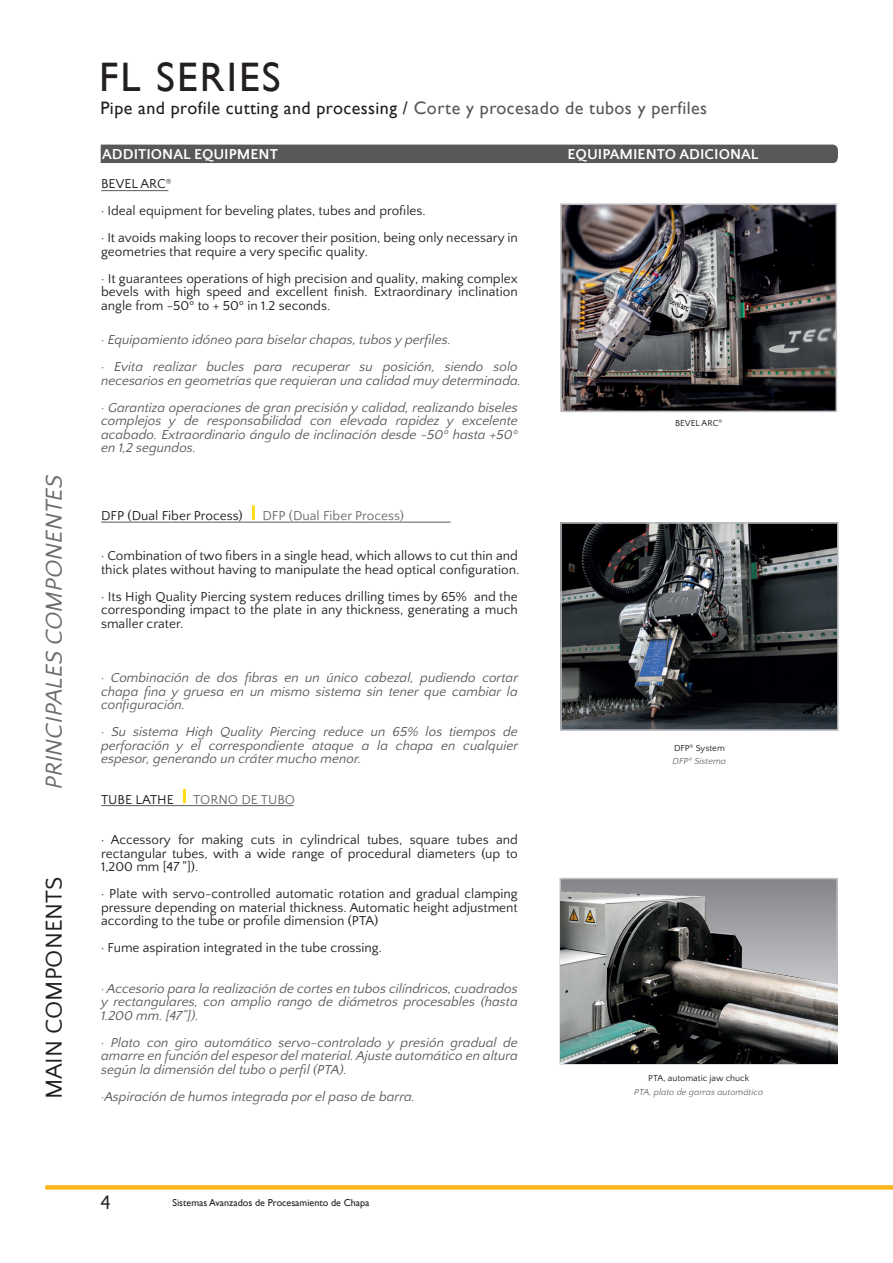
<style>
.page{position:relative;width:893px;height:1263px;background:#fff}
.page>*{position:absolute;margin:0;border:0;box-sizing:border-box;transform-origin:0 0}
.t1{font:41.25px "Gill Sans";letter-spacing:.05em;color:#231f20}
.t2{font:italic 24.15px "Quattrocento Sans";color:#6c6d70}
.t3{font:24.15px "Quattrocento Sans";color:#231f20}
.t4{font:20.4px "Quattrocento Sans";color:#231f20}
.t5{font:18px "Gill Sans";letter-spacing:.025em;color:#231f20}
.t6{font:700 15px "Quattrocento Sans";color:#fff}
.t7{font:italic 13.5px/13.5px "Quattrocento Sans";color:#57585a;text-align:justify}
.t8{font:13.5px/13.5px "Quattrocento Sans";color:#231f20}
.t9{font:13.5px "Quattrocento Sans";color:#6c6d70}
.t10{font:10.05px "Gill Sans";color:#231f20}
.t11{font:italic 9.15px/13.5px "Quattrocento Sans";color:#6c6d70}
.t12{font:9.15px "Quattrocento Sans";color:#231f20}
.s1{color:#57585a}
.s2{font-style:normal;color:#231f20}
</style>
<div class="page">
<img style="left:563px;top:525px;width:273px;height:203px">
<img style="left:563px;top:206px;width:271px;height:203px">
<svg style="left:45px;top:1185px;width:848px;height:5px;background:#fcbd32"></svg>
<div style="left:101px;top:144px;width:737px;height:19px;background:#57585a"></div>
<div style="left:560px;top:522px;width:279px;height:209px;border:2px solid #bcbdc0"></div>
<div style="left:560px;top:203px;width:277px;height:209px;border:2px solid #bcbdc0"></div>
<hr style="left:101px;top:190px;width:67px;height:1px;background:#6c6d70">
<hr style="left:101px;top:522px;width:349px;height:1px;background:#6c6d70">
<hr style="left:101px;top:805px;width:192px;height:1px;background:#6c6d70">
<hr style="left:252px;top:505px;width:3px;height:15px;background:#ffdd17">
<hr style="left:183px;top:789px;width:3px;height:14px;background:#ffdd17">
<img style="left:560px;top:879px;width:277px;height:185px">
<h2 class="t2" style="left:41px;top:789px;width:316px;rotate:-90deg">PRINCIPALES COMPONENTES</h2>
<h2 class="t3" style="left:41px;top:1099px;width:224px;rotate:-90deg">MAIN COMPONENTS</h2>
<h1 class="t1" style="left:99px;top:53px;width:183px">FL SERIES</h1>
<h3 class="t5" style="left:100px;top:98px;width:608px">Pipe and profile cutting and processing / <span class="s1">Corte y procesado de tubos y perfiles</span></h3>
<p class="t6" style="left:102px;top:147px;width:177px">ADDITIONAL EQUIPMENT</p>
<p class="t6" style="left:568px;top:147px;width:192px">EQUIPAMIENTO ADICIONAL</p>
<p class="t8" style="left:101px;top:171px;width:418px;line-height:27px">BEVEL ARC<sup>®<br></sup>· Ideal equipment for beveling plates, tubes and profiles.<br>· It avoids making loops to recover their position, being only necessary in</p>
<p class="t8" style="left:101px;top:238px;width:418px;line-height:27px">geometries that require a very specific quality.<br>· It guarantees operations of high precision and quality, making complex</p>
<p class="t8" style="left:101px;top:286px;width:418px">bevels with high speed and excellent finish. Extraordinary inclination angle from -50º to + 50º in 1.2 seconds.</p>
<p class="t7" style="left:101px;top:327px;width:418px;line-height:27px">· Equipamiento idóneo para biselar chapas, tubos y perfiles.<br>· Evita realizar bucles para recuperar su posición, siendo solo</p>
<p class="t7" style="left:101px;top:367px;width:421px;line-height:27px">necesarios en geometrías que requieran una calidad muy determinada. · Garantiza operaciones de gran precisión y calidad, realizando biseles</p>
<p class="t7" style="left:101px;top:415px;width:418px">complejos y de responsabilidad con elevada rapidez y excelente acabado. Extraordinario ángulo de inclinación desde -50º hasta +50º en 1,2 segundos.</p>
<p class="t8" style="left:101px;top:509px;width:143px">DFP (Dual Fiber Process)</p>
<p class="t9" style="left:262px;top:508px;width:143px">DFP (Dual Fiber Process)</p>
<p class="t8" style="left:101px;top:550px;width:420px">· Combination of two fibers in a single head, which allows to cut thin and thick plates without having to manipulate the head optical configuration.</p>
<p class="t8" style="left:101px;top:590px;width:418px;text-align:justify">· Its High Quality Piercing system reduces drilling times by 65% and the corresponding impact to the plate in any thickness, generating a much smaller crater.</p>
<p class="t7" style="left:101px;top:671px;width:419px">· Combinación de dos fibras en un único cabezal, pudiendo cortar chapa fina y gruesa en un mismo sistema sin tener que cambiar la configuración.</p>
<p class="t7" style="left:101px;top:725px;width:419px">· Su sistema High Quality Piercing reduce un 65% los tiempos de perforación y el correspondiente ataque a la chapa en cualquier espesor, generando un cráter mucho menor.</p>
<p class="t8" style="left:101px;top:793px;width:74px">TUBE LATHE</p>
<p class="t9" style="left:193px;top:792px;width:103px">TORNO DE TUBO</p>
<p class="t8" style="left:101px;top:833px;width:418px;text-align:justify">· Accessory for making cuts in cylindrical tubes, square tubes and rectangular tubes, with a wide range of procedural diameters (up to 1,200 mm [47 "]).</p>
<p class="t8" style="left:101px;top:887px;width:418px;text-align:justify">· Plate with servo-controlled automatic rotation and gradual clamping pressure depending on material thickness. Automatic height adjustment according to the tube or profile dimension (PTA)</p>
<p class="t8" style="left:101px;top:941px;width:282px">· Fume aspiration integrated in the tube crossing.</p>
<p class="t7" style="left:101px;top:982px;width:418px">· Accesorio para la realización de cortes en tubos cilíndricos, cuadrados y rectangulares, con amplio rango de diámetros procesables (hasta 1.200 mm. [47”]).</p>
<p class="t7" style="left:101px;top:1036px;width:418px">· Plato con giro automático servo-controlado y presión gradual de amarre en función del espesor del material. Ajuste automático en altura según la dimensión del tubo o perfil (PTA).</p>
<p class="t7" style="left:101px;top:1090px;width:315px">·Aspiración de humos integrada por el paso de barra.</p>
<h3 class="t4" style="left:100px;top:1192px;width:12px">4</h3>
<p class="t10" style="left:173px;top:1197px;width:198px">Sistemas Avanzados de Procesamiento de Chapa</p>
<p class="t12" style="left:675px;top:418px;width:49px">BEVEL ARC<sup>®</sup></p>
<p class="t11" style="left:673px;top:741px;width:55px"><span class="s2">DFP</span><sup>®</sup> <span class="s2">System<br></span>DFP<sup>®</sup> Sistema</p>
<p class="t12" style="left:648px;top:1073px;width:102px">PTA, automatic jaw chuck</p>
<p class="t11" style="left:634px;top:1085px;width:130px">PTA, plato de garras automático</p>
</div>
